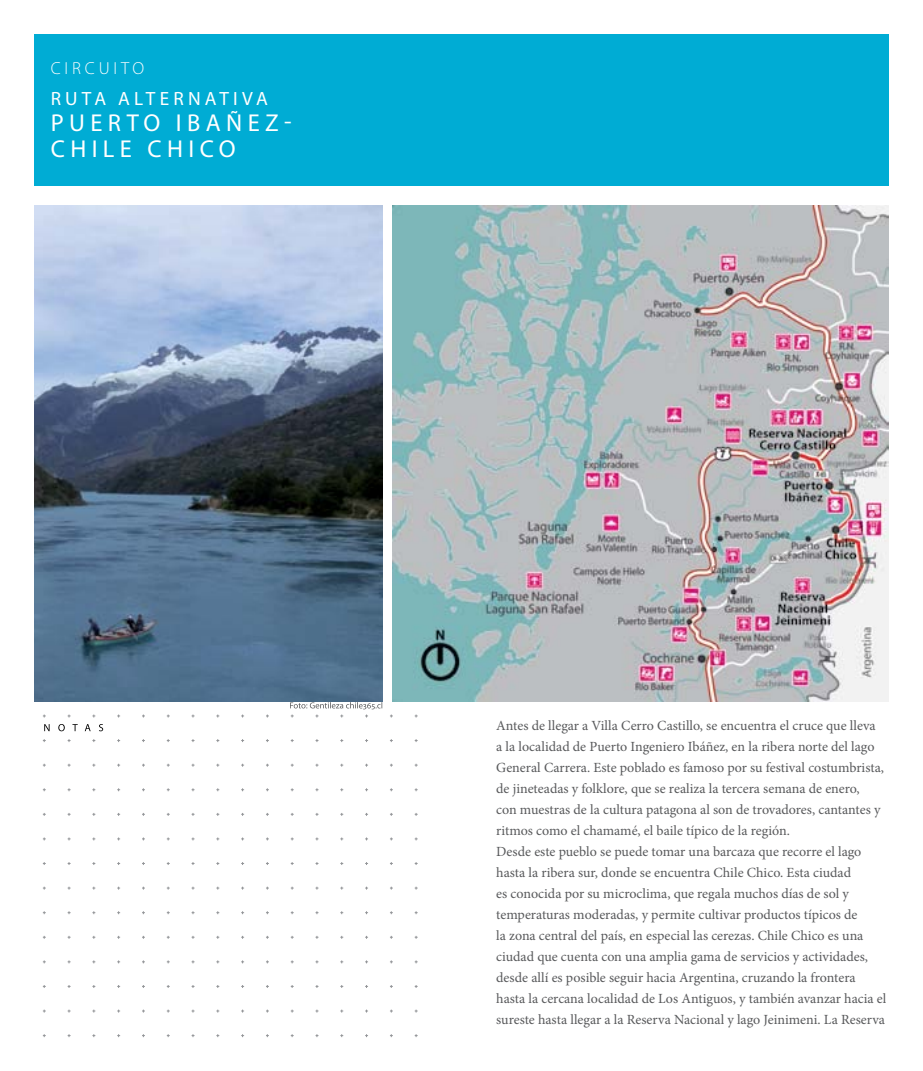
<style>
.page{position:relative;width:923px;height:1071px;background:#fff}
.page>*{position:absolute;margin:0;border:0;box-sizing:border-box;transform-origin:0 0}
.t1{font:24.5px "Myriad Pro";letter-spacing:.22em;color:#fff}
.t2{font:19.25px "Myriad Pro";color:#fff}
.t3{font:300 17.5px "Myriad Pro";letter-spacing:.22em;color:#fff}
.t4{font:14px/21px "Minion Pro";color:#58595b}
</style>
<div class="page">
<svg style="left:44px;top:724px;width:59px;height:7px"></svg>
<div style="left:35px;top:35px;width:854px;height:151px;background:#00acd4"></div>
<img style="left:35px;top:205px;width:347px;height:496px">
<img style="left:392px;top:205px;width:496px;height:496px">
<svg style="left:290px;top:702px;width:92px;height:7px"></svg>
<p class="t3" style="left:51px;top:57px;width:95px">CIRCU ITO</p>
<h2 class="t2" style="left:51px;top:87px;width:15px">RUTA</h2>
<h2 class="t2" style="left:118px;top:87px;width:14px">ALTER</h2>
<h2 class="t2" style="left:188px;top:87px;width:80px">NAT IVA</h2>
<h1 class="t1" style="left:51px;top:108px;width:37px">PUERT</h1>
<h1 class="t1" style="left:144px;top:108px;width:150px">O IBAÑE Z-</h1>
<h1 class="t1" style="left:51px;top:134px;width:67px">CHILE</h1>
<h1 class="t1" style="left:147px;top:134px;width:90px">CHICO</h1>
<p class="t4" style="left:496px;top:715px;width:391px">Antes de llegar a Villa Cerro Castillo, se encuentra el cruce que lleva<br>a la localidad de Puerto Ingeniero Ibáñez, en la ribera norte del lago General Carrera. Este poblado es famoso por su festival costumbrista, de jineteadas y folklore, que se realiza la tercera semana de enero,<br>con muestras de la cultura patagona al son de trovadores, cantantes y ritmos como el chamamé, el baile típico de la región.<br>Desde este pueblo se puede tomar una barcaza que recorre el lago hasta la ribera sur, donde se encuentra Chile Chico. Esta ciudad<br>es conocida por su microclima, que regala muchos días de sol y temperaturas moderadas, y permite cultivar productos típicos de<br>la zona central del país, en especial las cerezas. Chile Chico es una ciudad que cuenta con una amplia gama de servicios y actividades, desde allí es posible seguir hacia Argentina, cruzando la frontera hasta la cercana localidad de Los Antiguos, y también avanzar hacia el sureste hasta llegar a la Reserva Nacional y lago Jeinimeni. La Reserva</p>
</div>
